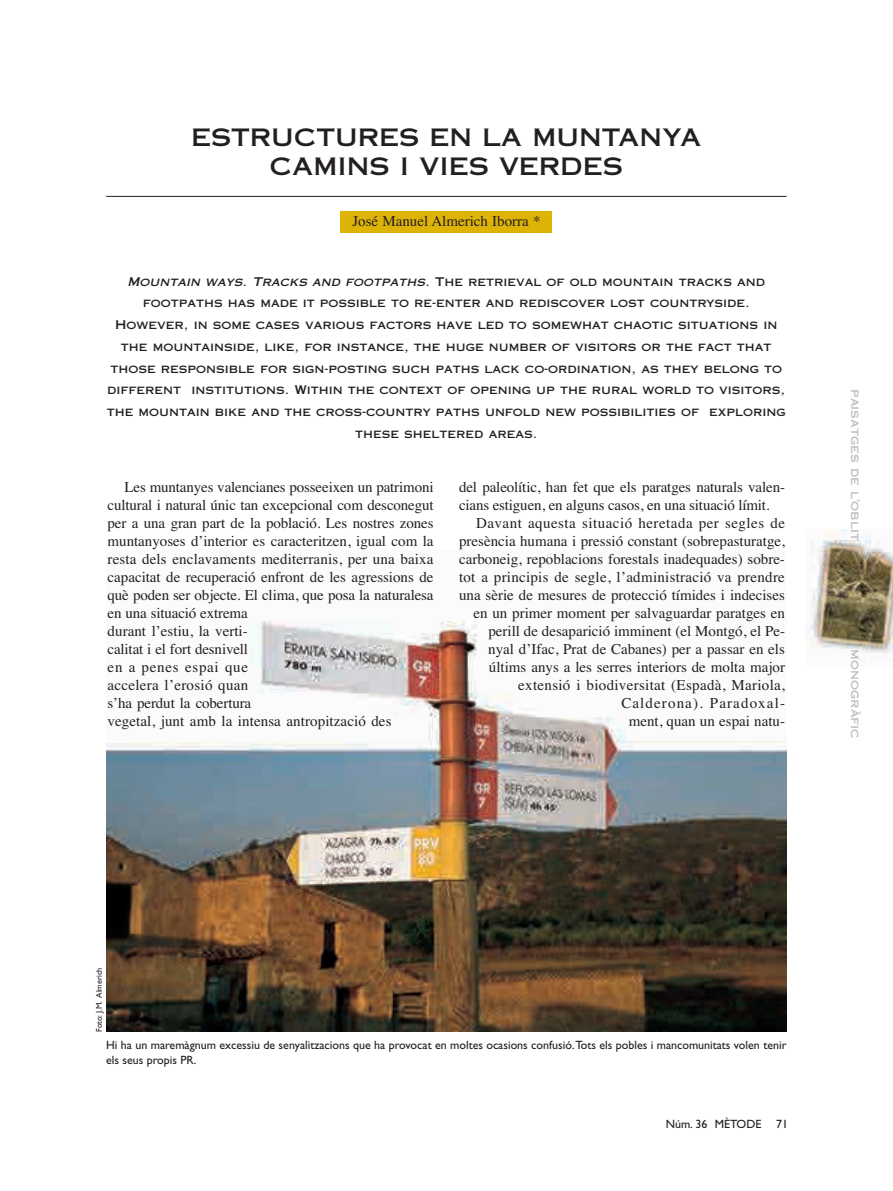
<style>
.page{position:relative;width:893px;height:1191px;background:#fff}
.page>*{position:absolute;margin:0;border:0;box-sizing:border-box;transform-origin:0 0}
.t1{font:24px/28.8px "Copperplate Thirty One AB";color:#231f20;text-align:center}
.t2{font:15px/18px "Times";color:#231f20}
.t3{font:12px/21.8px "Copperplate Thirty One AB";color:#231f20;text-align:center}
.t4{font:12px/14.4px "Gill Sans";color:#231f20}
.t5{font:12px "Copperplate Thirty One AB";color:#bcbdc0}
.t6{font:8.25px "Gill Sans";letter-spacing:-.005em;color:#231f20}
.s1{font-style:italic}
</style>
<div class="page">
<img style="left:805px;top:529px;width:88px;height:132px">
<img style="left:106px;top:621px;width:680px;height:410px">
<hr style="left:106px;top:196px;width:680px;height:1px;background:#231f20">
<div style="left:340px;top:211px;width:212px;height:21px;background:#deb308"></div>
<h1 class="t1" style="left:191px;top:123px;width:512px">ESTRUCTURES EN LA MUNTANYA<br>CAMINS I VIES VERDES</h1>
<p class="t2" style="left:352px;top:213px;width:190px">José Manuel Almerich Iborra *</p>
<p class="t3" style="left:107px;top:271px;width:681px"><span class="s1">Mountain ways. Tracks and footpaths.</span> The retrieval of old mountain tracks and footpaths has made it possible to re-enter and rediscover lost countryside.<br>However, in some cases various factors have led to somewhat chaotic situations in the mountainside, like, for instance, the huge number of visitors or the fact that those responsible for sign-posting such paths lack co-ordination, as they belong to different institutions. Within the context of opening up the rural world to visitors, the mountain bike and the cross-country paths unfold new possibilities of exploring these sheltered areas.</p>
<p class="t2" style="left:108px;top:479px;width:327px;text-indent:17px">Les muntanyes valencianes posseeixen un patrimoni cultural i natural únic tan excepcional com desconegut per a una gran part de la població. Les nostres zones muntanyoses d’interior es caracteritzen, igual com la resta dels enclavaments mediterranis, per una baixa capacitat de recuperació enfront de les agressions de què poden ser objecte. El clima, que posa la naturalesa en una situació extrema<br>durant l’estiu, la verti-<br>calitat i el fort desnivell<br>en a penes espai que<br>accelera l’erosió quan<br>s’ha perdut la cobertura<br>vegetal, junt amb la intensa antropització des</p>
<p class="t2" style="left:459px;top:479px;width:327px">del paleolític, han fet que els paratges naturals valen&shy;cians estiguen, en alguns casos, en una situació límit.</p>
<p class="t2" style="left:459px;top:515px;width:327px;text-align:right">Davant aquesta situació heretada per segles de presència humana i pressió constant (sobrepasturatge, carboneig, repoblacions forestals inadequades) sobre&shy;tot a principis de segle, l’administració va prendre una sèrie de mesures de protecció tímides i indecises en un primer moment per salvaguardar paratges en perill de desaparició imminent (el Montgó, el Pe&shy;nyal d’Ifac, Prat de Cabanes) per a passar en els últims anys a les serres interiors de molta major extensió i biodiversitat (Espadà, Mariola, Calderona). Paradoxal-<br>ment, quan un espai natu-</p>
<p class="t5" style="left:862px;top:389px;width:153px;rotate:90deg">paisatges de l’oblit</p>
<p class="t5" style="left:862px;top:649px;width:91px;rotate:90deg">monogràfic</p>
<p class="t6" style="left:96px;top:1032px;width:66px;rotate:-90deg">Foto: J.M. Almerich</p>
<p class="t4" style="left:106px;top:1039px;width:682px">Hi ha un maremàgnum excessiu de senyalitzacions que ha provocat en moltes ocasions confusió.Tots els pobles i mancomunitats volen tenir els seus propis PR.</p>
<p class="t4" style="left:666px;top:1118px;width:124px">Núm. 36 MÈTODE 71</p>
</div>
